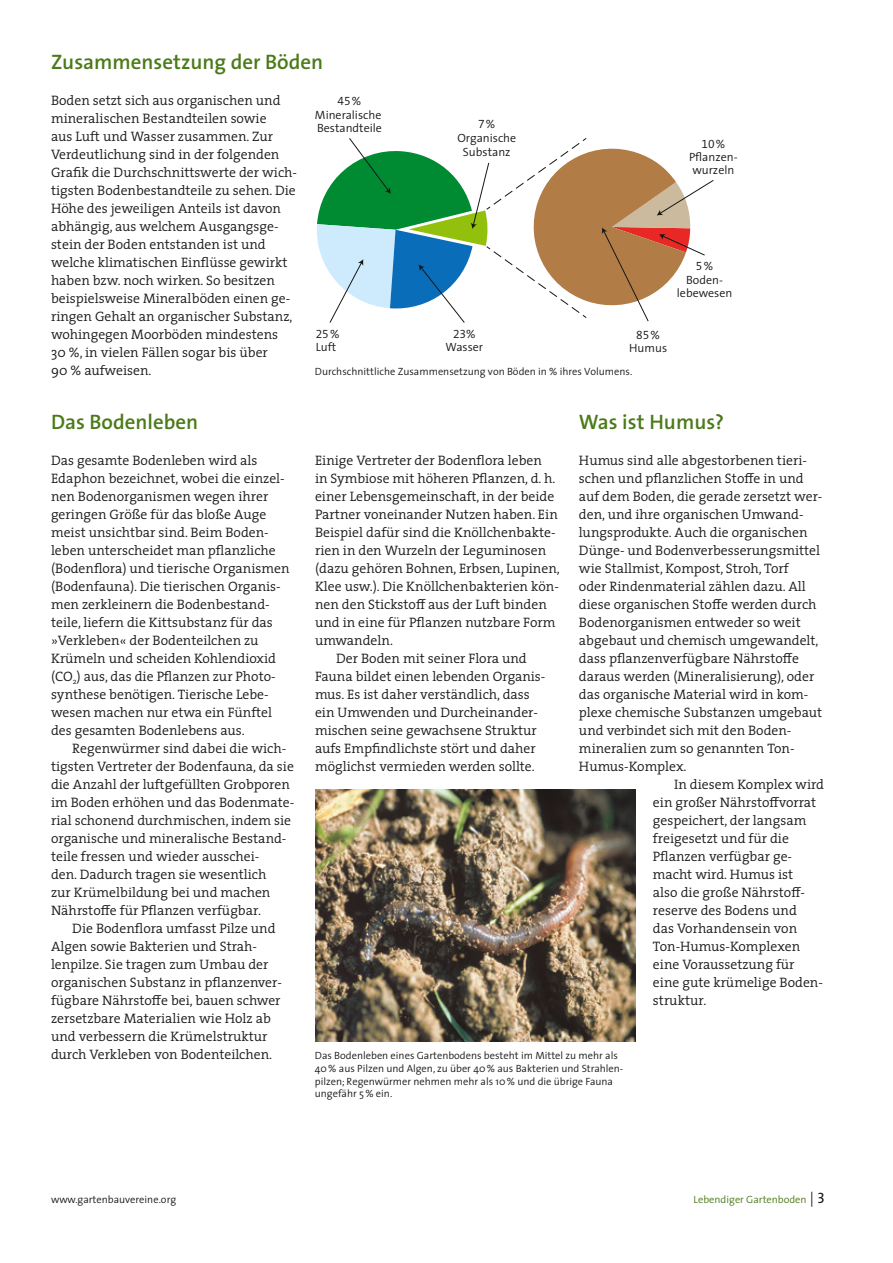
<style>
.page{position:relative;width:893px;height:1263px;background:#fff}
.page>*{position:absolute;margin:0;border:0;box-sizing:border-box;transform-origin:0 0}
.t1{font:600 21px "The Sans";color:#4b7a19}
.t2{font:300 13.65px/18px "The Serif";color:#1b1918}
.t3{font:300 12px/13.4px "The Sans";color:#171715}
.t4{font:12px "The Sans Semi Light Expert";color:#171715}
.t5{font:300 10.5px/12.8px "The Sans";color:#1b1918}
.t6{font:300 10.5px "The Sans";color:#4b7a19}
.s1{font-size:15px;color:#1b1918}
.s2{font-family:"The Sans Regular Caps";font-weight:400;font-size:15px;color:#1b1918}
</style>
<div class="page">
<svg style="left:317px;top:138px;width:397px;height:185px"></svg>
<img style="left:315px;top:789px;width:321px;height:252px">
<h1 class="t1" style="left:51px;top:44px;width:274px">Zusammensetzung der Böden</h1>
<p class="t2" style="left:51px;top:91px;width:247px">Boden setzt sich aus organischen und mineralischen Bestandteilen sowie<br>aus Luft und Wasser zusammen. Zur Verdeutlichung sind in der folgenden Grafik die Durchschnittswerte der wich&shy;tigsten Bodenbestandteile zu sehen. Die Höhe des jeweiligen Anteils ist davon abhängig, aus welchem Ausgangsge&shy;stein der Boden entstanden ist und welche klimatischen Einflüsse gewirkt haben bzw. noch wirken. So besitzen beispielsweise Mineralböden einen ge&shy;ringen Gehalt an organischer Substanz, wohingegen Moorböden mindestens<br>30 %, in vielen Fällen sogar bis über<br>90 % aufweisen.</p>
<p class="t4" style="left:338px;top:91px;width:25px">45%</p>
<p class="t3" style="left:315px;top:107px;width:68px">Mineralische<br>Bestandteile</p>
<p class="t4" style="left:478px;top:114px;width:19px">7%</p>
<p class="t3" style="left:457px;top:130px;width:60px;line-height:14px;text-align:center">Organische<br>Substanz</p>
<p class="t4" style="left:316px;top:324px;width:25px">25%</p>
<p class="t3" style="left:316px;top:340px;width:22px">Luft</p>
<p class="t4" style="left:453px;top:324px;width:24px">23%</p>
<p class="t3" style="left:446px;top:340px;width:39px">Wasser</p>
<p class="t4" style="left:636px;top:325px;width:25px">85%</p>
<p class="t3" style="left:629px;top:341px;width:39px">Humus</p>
<p class="t5" style="left:315px;top:365px;width:319px">Durchschnittliche Zusammensetzung von Böden in % ihres Volumens.</p>
<p class="t4" style="left:701px;top:134px;width:25px">10%</p>
<p class="t3" style="left:689px;top:150px;width:50px">Pflanzen&shy;wurzeln</p>
<p class="t4" style="left:696px;top:256px;width:19px">5%</p>
<p class="t3" style="left:677px;top:272px;width:57px;text-align:center">Boden&shy;lebewesen</p>
<h1 class="t1" style="left:51px;top:404px;width:149px">Das Bodenleben</h1>
<p class="t2" style="left:51px;top:451px;width:240px">Das gesamte Bodenleben wird als Edaphon bezeichnet, wobei die einzel&shy;nen Bodenorganismen wegen ihrer geringen Größe für das bloße Auge meist unsichtbar sind. Beim Boden&shy;leben unterscheidet man pflanzliche (Bodenflora) und tierische Organismen (Bodenfauna). Die tierischen Organis&shy;men zerkleinern die Bodenbestand&shy;teile, liefern die Kittsubstanz für das »Verkleben« der Bodenteilchen zu Krümeln und scheiden Kohlendioxid (CO<sub>2</sub>) aus, das die Pflanzen zur Photo&shy;synthese benötigen. Tierische Lebe&shy;wesen machen nur etwa ein Fünftel des gesamten Bodenlebens aus.</p>
<p class="t2" style="left:51px;top:739px;width:245px;text-indent:21px">Regenwürmer sind dabei die wich&shy;tigsten Vertreter der Bodenfauna, da sie die Anzahl der luftgefüllten Grobporen im Boden erhöhen und das Bodenmate&shy;rial schonend durchmischen, indem sie organische und mineralische Bestand&shy;teile fressen und wieder ausschei-<br>den. Dadurch tragen sie wesentlich<br>zur Krümelbildung bei und machen Nährstoffe für Pflanzen verfügbar.</p>
<p class="t2" style="left:51px;top:919px;width:232px;text-indent:21px">Die Bodenflora umfasst Pilze und Algen sowie Bakterien und Strah&shy;lenpilze. Sie tragen zum Umbau der organischen Substanz in pflanzenver&shy;fügbare Nährstoffe bei, bauen schwer zersetzbare Materialien wie Holz ab und verbessern die Krümelstruktur durch Verkleben von Bodenteilchen.</p>
<p class="t2" style="left:315px;top:451px;width:228px">Einige Vertreter der Bodenflora leben</p>
<p class="t2" style="left:315px;top:469px;width:242px">in Symbiose mit höheren Pflanzen, d. h.</p>
<p class="t2" style="left:315px;top:487px;width:241px">einer Lebensgemeinschaft, in der beide</p>
<p class="t2" style="left:315px;top:505px;width:244px">Partner voneinander Nutzen haben. Ein</p>
<p class="t2" style="left:315px;top:523px;width:242px">Beispiel dafür sind die Knöllchenbakte-</p>
<p class="t2" style="left:315px;top:541px;width:233px">rien in den Wurzeln der Leguminosen</p>
<p class="t2" style="left:315px;top:559px;width:246px">(dazu gehören Bohnen, Erbsen, Lupinen,</p>
<p class="t2" style="left:315px;top:577px;width:245px">Klee usw.). Die Knöllchenbakterien kön-</p>
<p class="t2" style="left:315px;top:595px;width:233px">nen den Stickstoff aus der Luft binden</p>
<p class="t2" style="left:315px;top:613px;width:242px">und in eine für Pflanzen nutzbare Form</p>
<p class="t2" style="left:315px;top:631px;width:79px">umwandeln.</p>
<p class="t2" style="left:336px;top:649px;width:192px">Der Boden mit seiner Flora und</p>
<p class="t2" style="left:315px;top:667px;width:232px">Fauna bildet einen lebenden Organis-</p>
<p class="t2" style="left:315px;top:685px;width:216px">mus. Es ist daher verständlich, dass</p>
<p class="t2" style="left:315px;top:703px;width:225px">ein Umwenden und Durcheinander-</p>
<p class="t2" style="left:315px;top:721px;width:223px">mischen seine gewachsene Struktur</p>
<p class="t2" style="left:315px;top:739px;width:222px">aufs Empfindlichste stört und daher</p>
<p class="t2" style="left:315px;top:757px;width:221px">möglichst vermieden werden sollte.</p>
<h1 class="t1" style="left:579px;top:404px;width:147px">Was ist Humus?</h1>
<p class="t2" style="left:579px;top:451px;width:230px">Humus sind alle abgestorbenen tieri-</p>
<p class="t2" style="left:579px;top:469px;width:226px">schen und pflanzlichen Stoffe in und</p>
<p class="t2" style="left:579px;top:487px;width:245px">auf dem Boden, die gerade zersetzt wer-</p>
<p class="t2" style="left:579px;top:505px;width:226px">den, und ihre organischen Umwand-</p>
<p class="t2" style="left:579px;top:523px;width:230px">lungsprodukte. Auch die organischen</p>
<p class="t2" style="left:579px;top:541px;width:243px">Dünge- und Bodenverbesserungsmittel</p>
<p class="t2" style="left:579px;top:559px;width:211px">wie Stallmist, Kompost, Stroh, Torf</p>
<p class="t2" style="left:579px;top:577px;width:228px">oder Rindenmaterial zählen dazu. All</p>
<p class="t2" style="left:579px;top:595px;width:239px">diese organischen Stoffe werden durch</p>
<p class="t2" style="left:579px;top:613px;width:223px">Bodenorganismen entweder so weit</p>
<p class="t2" style="left:579px;top:631px;width:241px">abgebaut und chemisch umgewandelt,</p>
<p class="t2" style="left:579px;top:649px;width:222px">dass pflanzenverfügbare Nährstoffe</p>
<p class="t2" style="left:579px;top:667px;width:237px">daraus werden (Mineralisierung), oder</p>
<p class="t2" style="left:579px;top:685px;width:231px">das organische Material wird in kom-</p>
<p class="t2" style="left:579px;top:703px;width:245px">plexe chemische Substanzen umgebaut</p>
<p class="t2" style="left:579px;top:721px;width:214px">und verbindet sich mit den Boden-</p>
<p class="t2" style="left:579px;top:739px;width:217px">mineralien zum so genannten Ton-</p>
<p class="t2" style="left:579px;top:757px;width:109px">Humus-Komplex.</p>
<p class="t2" style="left:674px;top:775px;width:151px">In diesem Komplex wird</p>
<p class="t2" style="left:653px;top:793px;width:165px">ein großer Nährstoffvorrat</p>
<p class="t2" style="left:653px;top:811px;width:155px">gespeichert, der langsam</p>
<p class="t2" style="left:653px;top:829px;width:138px">freigesetzt und für die</p>
<p class="t2" style="left:653px;top:847px;width:141px">Pflanzen verfügbar ge-</p>
<p class="t2" style="left:653px;top:865px;width:142px">macht wird. Humus ist</p>
<p class="t2" style="left:653px;top:883px;width:154px">also die große Nährstoff-</p>
<p class="t2" style="left:653px;top:901px;width:145px">reserve des Bodens und</p>
<p class="t2" style="left:653px;top:919px;width:146px">das Vorhandensein von</p>
<p class="t2" style="left:653px;top:937px;width:149px">Ton-Humus-Komplexen</p>
<p class="t2" style="left:653px;top:955px;width:143px">eine Voraussetzung für</p>
<p class="t2" style="left:653px;top:973px;width:171px">eine gute krümelige Boden-</p>
<p class="t2" style="left:653px;top:991px;width:55px">struktur.</p>
<p class="t5" style="left:315px;top:1049px;width:310px">Das Bodenleben eines Gartenbodens besteht im Mittel zu mehr als 40% aus Pilzen und Algen, zu über 40% aus Bakterien und Strahlen&shy;pilzen; Regenwürmer nehmen mehr als 10% und die übrige Fauna ungefähr 5% ein.</p>
<p class="t5" style="left:51px;top:1193px;width:127px">www.gartenbauvereine.org</p>
<p class="t6" style="left:694px;top:1191px;width:133px">Lebendiger Gartenboden <span class="s1">|</span> <span class="s2">3</span></p>
</div>
